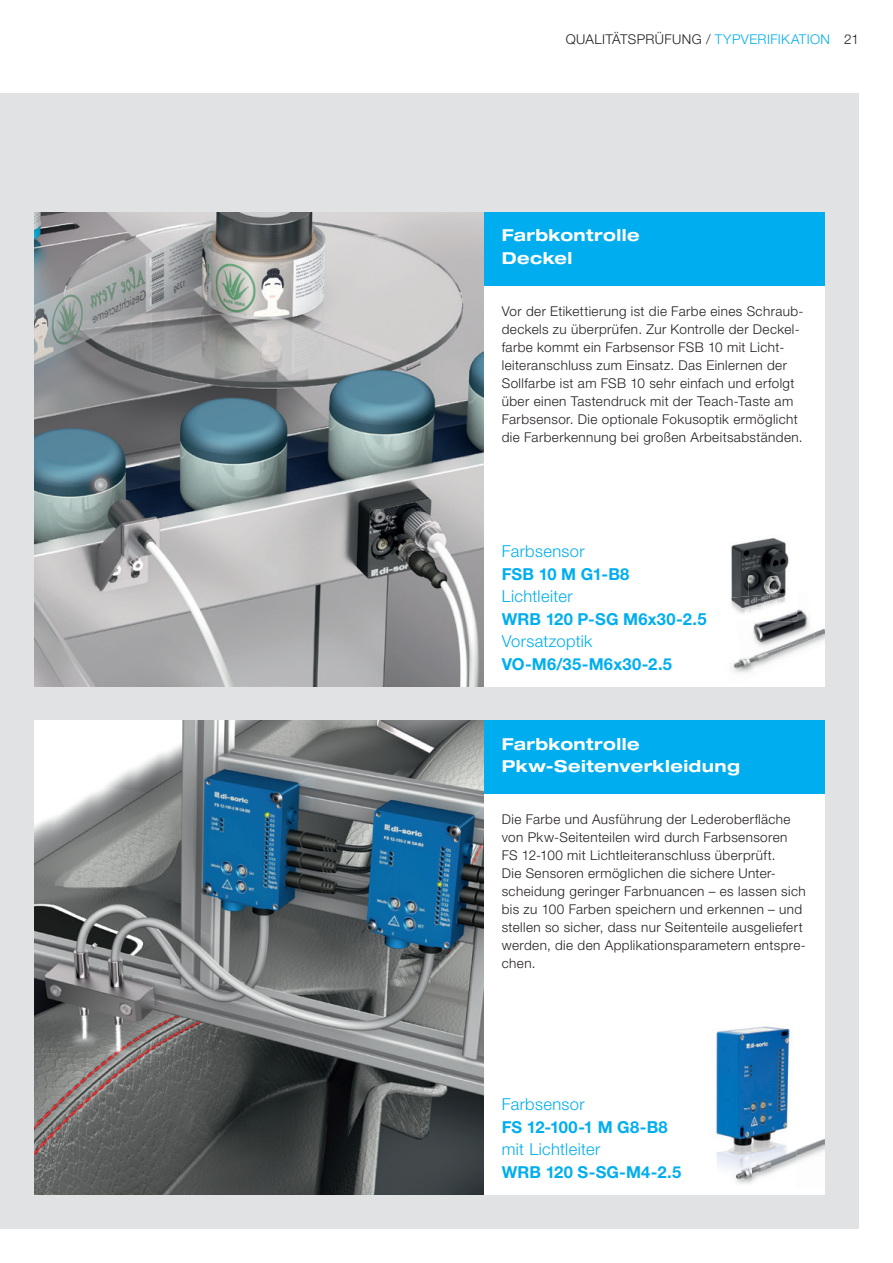
<style>
.page{position:relative;width:893px;height:1263px;background:#fff}
.page>*{position:absolute;margin:0;border:0;box-sizing:border-box;transform-origin:0 0}
.t1{font:700 16.5px "Helvetica Neue LTW1 G";letter-spacing:.015em;color:#00aeef}
.t2{font:300 16.5px "Helvetica Neue LTW1 G";letter-spacing:.02em;color:#00aeef}
.t3{font:700 expanded 16.5px/22.5px "Helvetica Neue LTW1 G";letter-spacing:.025em;color:#fff}
.t4{font:300 13.5px/18px "Helvetica Neue LTW1 G";letter-spacing:.03em;color:#231f20}
.s1{color:#00aeef}
</style>
<div class="page">
<div style="left:0;top:94px;width:859px;height:1135px;background:#e1e2e4"></div>
<img style="left:34px;top:213px;width:451px;height:474px">
<div style="left:485px;top:213px;width:340px;height:474px;background:#fff"></div>
<div style="left:485px;top:213px;width:340px;height:73px;background:#00aeef"></div>
<img style="left:753px;top:609px;width:57px;height:19px">
<img style="left:732px;top:628px;width:93px;height:45px">
<img style="left:742px;top:632px;width:73px;height:29px">
<img style="left:731px;top:538px;width:58px;height:37px">
<img style="left:706px;top:575px;width:42px;height:46px">
<img style="left:748px;top:575px;width:38px;height:20px">
<svg style="left:699px;top:613px;width:7px;height:8px"></svg>
<img style="left:731px;top:595px;width:33px;height:26px">
<img style="left:764px;top:592px;width:33px;height:29px">
<img style="left:34px;top:721px;width:451px;height:474px">
<div style="left:485px;top:721px;width:340px;height:474px;background:#fff"></div>
<div style="left:485px;top:721px;width:340px;height:73px;background:#00aeef"></div>
<img style="left:796px;top:1139px;width:29px;height:23px">
<img style="left:716px;top:1026px;width:74px;height:138px">
<img style="left:718px;top:1164px;width:34px;height:20px">
<img style="left:752px;top:1148px;width:44px;height:34px">
<p class="t4" style="left:566px;top:30px;width:295px">QUALITÄTSPRÜFUNG / <span class="s1">TYPVERIFIKATION</span> 21</p>
<p class="t3" style="left:502px;top:224px;width:139px">Farbkontrolle<br>Deckel</p>
<p class="t4" style="left:502px;top:302px;width:303px">Vor der Etikettierung ist die Farbe eines Schraub&shy;deckels zu überprüfen. Zur Kontrolle der Deckel&shy;farbe kommt ein Farbsensor FSB 10 mit Licht&shy;leiteranschluss zum Einsatz. Das Einlernen der Sollfarbe ist am FSB 10 sehr einfach und erfolgt über einen Tastendruck mit der Teach-Taste am Farbsensor. Die optionale Fokusoptik ermöglicht die Farberkennung bei großen Arbeitsabständen.</p>
<p class="t2" style="left:502px;top:541px;width:84px">Farbsensor</p>
<p class="t1" style="left:502px;top:564px;width:129px">FSB 10 M G1-B8</p>
<p class="t2" style="left:502px;top:586px;width:72px">Lichtleiter</p>
<p class="t1" style="left:502px;top:609px;width:206px">WRB 120 P-SG M6x30-2.5</p>
<p class="t2" style="left:502px;top:631px;width:92px">Vorsatzoptik</p>
<p class="t1" style="left:502px;top:654px;width:172px">VO-M6/35-M6x30-2.5</p>
<p class="t3" style="left:502px;top:732px;width:240px">Farbkontrolle<br>Pkw-Seitenverkleidung</p>
<p class="t4" style="left:502px;top:810px;width:306px">Die Farbe und Ausführung der Lederoberfläche von Pkw-Seitenteilen wird durch Farbsensoren FS 12-100 mit Lichtleiteranschluss überprüft.<br>Die Sensoren ermöglichen die sichere Unter&shy;scheidung geringer Farbnuancen – es lassen sich bis zu 100 Farben speichern und erkennen – und stellen so sicher, dass nur Seitenteile ausgeliefert werden, die den Applikationsparametern entspre&shy;chen.</p>
<p class="t2" style="left:502px;top:1094px;width:84px">Farbsensor</p>
<p class="t1" style="left:502px;top:1117px;width:167px">FS 12-100-1 M G8-B8</p>
<p class="t2" style="left:502px;top:1139px;width:100px">mit Lichtleiter</p>
<p class="t1" style="left:502px;top:1162px;width:181px">WRB 120 S-SG-M4-2.5</p>
</div>
